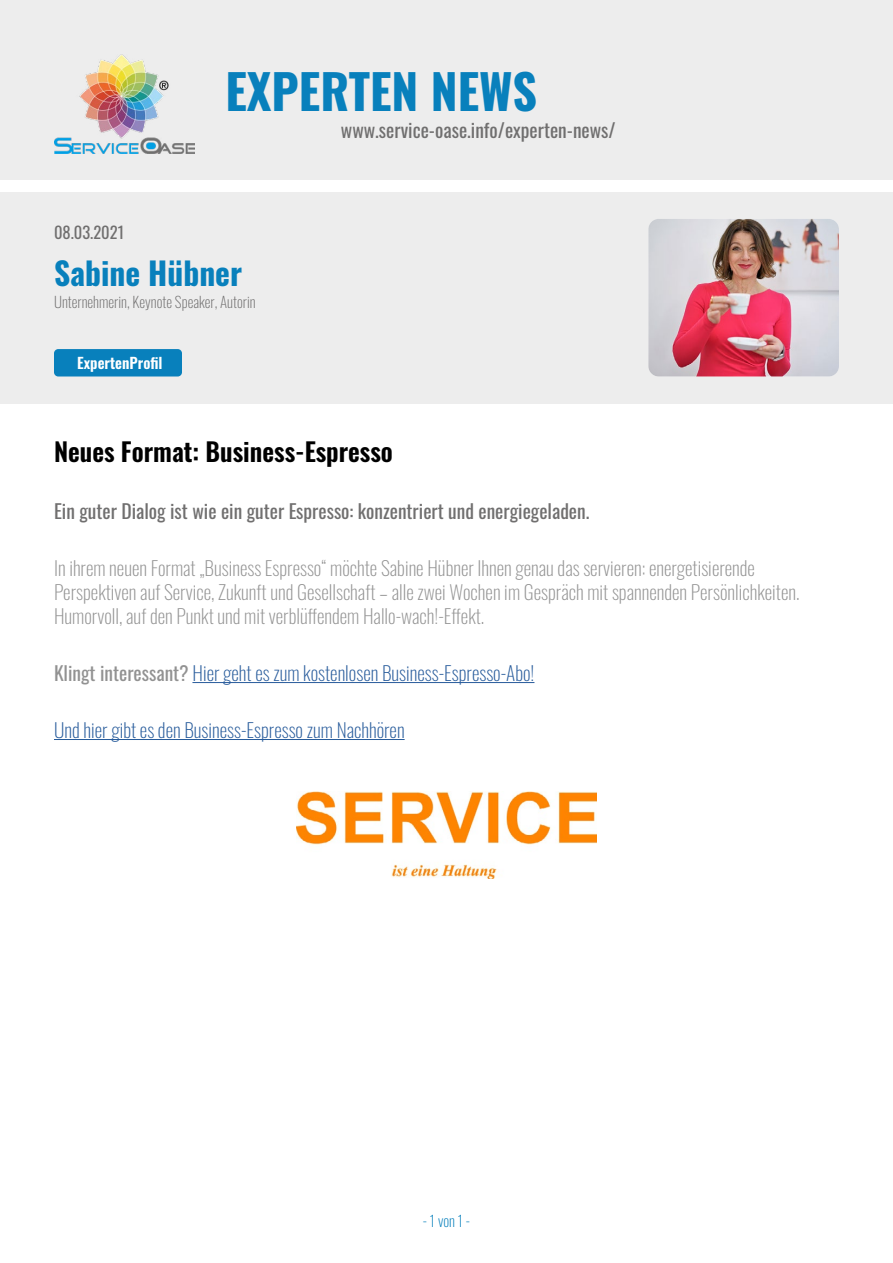
<style>
.page{position:relative;width:893px;height:1263px;background:#fff}
.page>*{position:absolute;margin:0;border:0;box-sizing:border-box;transform-origin:0 0}
.t1{font:700 48px "Oswald";color:#0880bc}
.t2{font:700 31.5px "Oswald";color:#0880bc}
.t3{font:600 25.5px "Oswald";color:#000}
.t4{font:200 19.5px/24px "Oswald";color:#929292}
.t5{font:200 19.5px "Oswald";color:#275b9b}
.t6{font:19.5px "Oswald";color:#706f6f}
.t7{font:16.5px "Oswald";color:#706f6f}
.t8{font:200 15px "Oswald";color:#706f6f}
.t9{font:600 15px "Oswald";color:#fff}
.t10{font:200 15px "Oswald";color:#0880bc}
.s1{font-weight:400;color:#929292}
</style>
<div class="page">
<div style="left:0;top:0;width:893px;height:404px;background:#ededed"></div>
<hr style="left:192px;top:682px;width:342px;height:1px;background:#275b9b">
<hr style="left:54px;top:739px;width:351px;height:1px;background:#275b9b">
<img style="left:648px;top:219px;width:191px;height:157px">
<div style="left:54px;top:349px;width:128px;height:27px;background:#0880bc;border-radius:4px"></div>
<div style="left:0;top:180px;width:893px;height:12px;background:#fff"></div>
<img style="left:54px;top:54px;width:140px;height:99px">
<img style="left:296px;top:792px;width:301px;height:87px">
<h1 class="t1" style="left:225px;top:67px;width:313px">EXPERTEN NEWS</h1>
<p class="t7" style="left:54px;top:217px;width:72px">08.03.2021</p>
<h2 class="t2" style="left:54px;top:257px;width:190px">Sabine Hübner</h2>
<p class="t8" style="left:54px;top:289px;width:203px">Unternehmerin, Keynote Speaker, Autorin</p>
<p class="t9" style="left:77px;top:355px;width:87px">ExpertenProfil</p>
<p class="t6" style="left:341px;top:113px;width:276px">www.service-oase.info/experten-news/</p>
<h3 class="t3" style="left:54px;top:438px;width:340px">Neues Format: Business-Espresso</h3>
<p class="t6" style="left:54px;top:493px;width:537px">Ein guter Dialog ist wie ein guter Espresso: konzentriert und energiegeladen.</p>
<p class="t4" style="left:54px;top:553px;width:747px">In ihrem neuen Format „Business Espresso“ möchte Sabine Hübner Ihnen genau das servieren: energetisierende<br>Perspektiven auf Service, Zukunft und Gesellschaft – alle zwei Wochen im Gespräch mit spannenden Persönlichkeiten.<br>Humorvoll, auf den Punkt und mit verblüffendem Hallo-wach!-Effekt.</p>
<p class="t5" style="left:54px;top:655px;width:482px"><span class="s1">Klingt interessant?</span> Hier geht es zum kostenlosen Business-Espresso-Abo!</p>
<p class="t5" style="left:54px;top:712px;width:352px">Und hier gibt es den Business-Espresso zum Nachhören</p>
<p class="t10" style="left:423px;top:1207px;width:49px">- 1 von 1 -</p>
</div>
